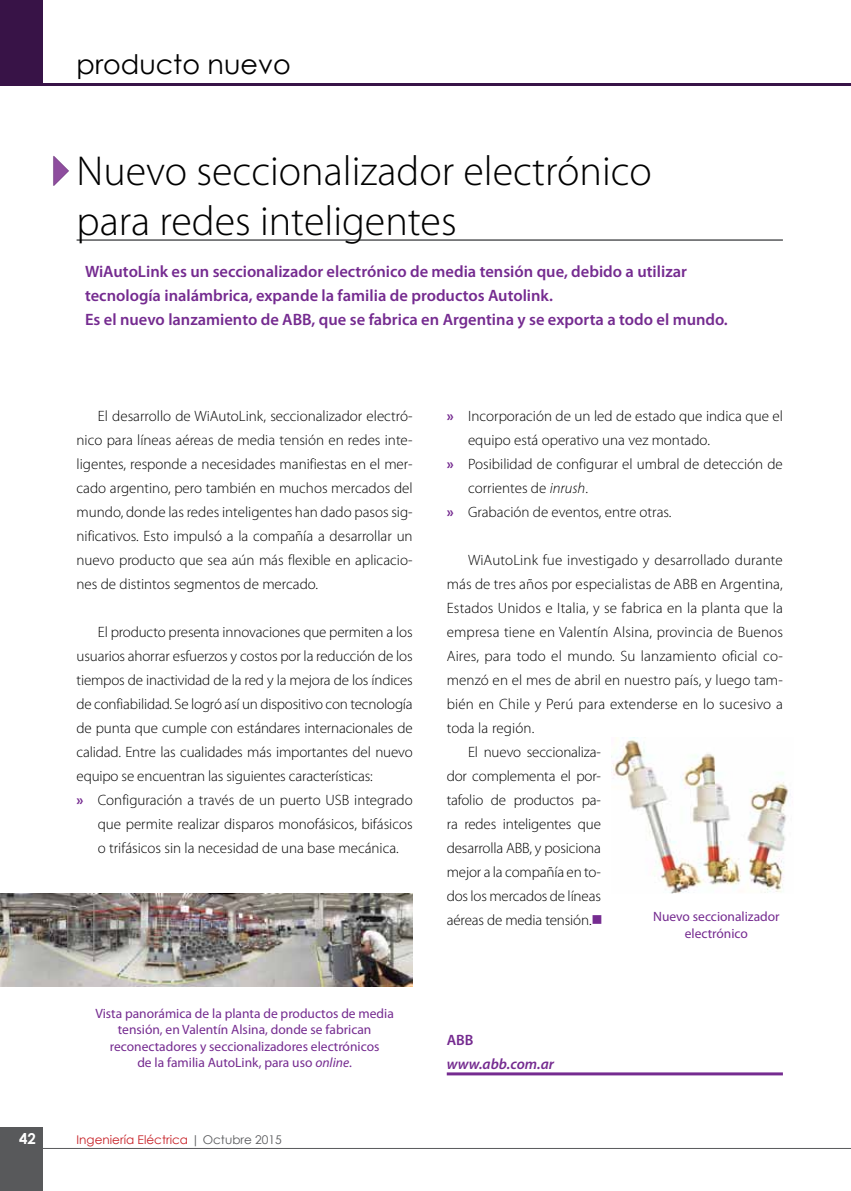
<style>
.page{position:relative;width:851px;height:1191px;background:#fff}
.page>*{position:absolute;margin:0;border:0;box-sizing:border-box;transform-origin:0 0}
.t1{font:300 42px/50.4px "Myriad Pro";color:#000}
.t2{font:27px "Century Gothic";color:#000}
.t3{font:600 16.5px/24px "Myriad Pro";color:#752b90}
.t4{font:300 15px/24px "Myriad Pro";color:#000;text-align:justify}
.t5{font:italic 600 15px "Myriad Pro";color:#752b90}
.t6{font:600 15px "Myriad Pro";color:#752b90}
.t7{font:700 15px "Century Gothic";color:#fff}
.t8{font:13.5px/16.2px "Myriad Pro";color:#752b90;text-align:center}
.t9{font:12px "Century Gothic";color:#c61d23}
.s1{font-weight:700;color:#752b90}
.s2{font-style:italic}
.s3{color:#58595b}
.s4{color:#752b90}
</style>
<div class="page">
<div style="left:0;top:1127px;width:43px;height:64px;background:#58595b"></div>
<hr style="left:0;top:1148px;width:850px;height:1px;background:#58595b">
<div style="left:0;top:0;width:43px;height:85px;background:#381347"></div>
<hr style="left:0;top:83px;width:850px;height:2px;background:#381347">
<hr style="left:77px;top:239px;width:705px;height:2px;background:#58595b">
<hr style="left:446px;top:1072px;width:336px;height:3px;background:#752b90">
<img style="left:0;top:893px;width:412px;height:93px">
<img style="left:611px;top:737px;width:180px;height:156px">
<h2 class="t2" style="left:77px;top:45px;width:216px">producto nuevo</h2>
<h1 class="t1" style="left:77px;top:146px;width:576px">Nuevo seccionalizador electrónico para redes inteligentes</h1>
<p class="t3" style="left:85px;top:259px;width:644px">WiAutoLink es un seccionalizador electrónico de media tensión que, debido a utilizar tecnología inalámbrica, expande la familia de productos Autolink.<br>Es el nuevo lanzamiento de ABB, que se fabrica en Argentina y se exporta a todo el mundo.</p>
<p class="t4" style="left:77px;top:404px;width:337px;text-indent:21px">El desarrollo de WiAutoLink, seccionalizador electró&shy;nico para líneas aéreas de media tensión en redes inte&shy;ligentes, responde a necesidades manifiestas en el mer&shy;cado argentino, pero también en muchos mercados del mundo, donde las redes inteligentes han dado pasos sig&shy;nificativos. Esto impulsó a la compañía a desarrollar un nuevo producto que sea aún más flexible en aplicacio&shy;nes de distintos segmentos de mercado.</p>
<p class="t4" style="left:98px;top:620px;width:316px">El producto presenta innovaciones que permiten a los</p>
<p class="t4" style="left:77px;top:644px;width:337px">usuarios ahorrar esfuerzos y costos por la reducción de los</p>
<p class="t4" style="left:77px;top:668px;width:337px">tiempos de inactividad de la red y la mejora de los índices</p>
<p class="t4" style="left:77px;top:692px;width:337px">de confiabilidad. Se logró así un dispositivo con tecnología</p>
<p class="t4" style="left:77px;top:716px;width:337px">de punta que cumple con estándares internacionales de</p>
<p class="t4" style="left:77px;top:740px;width:337px">calidad. Entre las cualidades más importantes del nuevo</p>
<p class="t4" style="left:77px;top:764px;width:298px">equipo se encuentran las siguientes características:</p>
<p class="t4" style="left:77px;top:788px;width:337px"><span class="s1">»</span> Configuración a través de un puerto USB integrado</p>
<p class="t4" style="left:98px;top:812px;width:316px">que permite realizar disparos monofásicos, bifásicos</p>
<p class="t4" style="left:98px;top:836px;width:302px">o trifásicos sin la necesidad de una base mecánica.</p>
<p class="t8" style="left:95px;top:1005px;width:300px">Vista panorámica de la planta de productos de media tensión, en Valentín Alsina, donde se fabrican reconectadores y seccionalizadores electrónicos<br>de la familia AutoLink, para uso <span class="s2">online</span>.</p>
<p class="t7" style="left:19px;top:1127px;width:18px">42</p>
<p class="t9" style="left:77px;top:1131px;width:207px">Ingeniería Eléctrica <span class="s3">| Octubre 2015</span></p>
<p class="t4" style="left:446px;top:404px;width:337px"><span class="s1">»</span> Incorporación de un led de estado que indica que el</p>
<p class="t4" style="left:468px;top:428px;width:243px">equipo está operativo una vez montado.</p>
<p class="t4" style="left:446px;top:452px;width:337px"><span class="s1">»</span> Posibilidad de configurar el umbral de detección de</p>
<p class="t4" style="left:468px;top:476px;width:121px">corrientes de <span class="s2">inrush</span>.</p>
<p class="t4" style="left:446px;top:500px;width:226px"><span class="s1">»</span> Grabación de eventos, entre otras.</p>
<p class="t4" style="left:468px;top:548px;width:316px">WiAutoLink fue investigado y desarrollado durante</p>
<p class="t4" style="left:446px;top:572px;width:337px">más de tres años por especialistas de ABB en Argentina,</p>
<p class="t4" style="left:446px;top:596px;width:337px">Estados Unidos e Italia, y se fabrica en la planta que la</p>
<p class="t4" style="left:446px;top:620px;width:337px">empresa tiene en Valentín Alsina, provincia de Buenos</p>
<p class="t4" style="left:446px;top:644px;width:337px">Aires, para todo el mundo. Su lanzamiento oficial co-</p>
<p class="t4" style="left:446px;top:668px;width:337px">menzó en el mes de abril en nuestro país, y luego tam-</p>
<p class="t4" style="left:446px;top:692px;width:337px">bién en Chile y Perú para extenderse en lo sucesivo a</p>
<p class="t4" style="left:446px;top:716px;width:89px">toda la región.</p>
<p class="t4" style="left:468px;top:740px;width:134px">El nuevo seccionaliza-</p>
<p class="t4" style="left:446px;top:764px;width:156px">dor complementa el por-</p>
<p class="t4" style="left:446px;top:788px;width:156px">tafolio de productos pa-</p>
<p class="t4" style="left:446px;top:812px;width:156px">ra redes inteligentes que</p>
<p class="t4" style="left:446px;top:836px;width:156px">desarrolla ABB, y posiciona</p>
<p class="t4" style="left:446px;top:860px;width:156px">mejor a la compañía en to-</p>
<p class="t4" style="left:446px;top:884px;width:156px">dos los mercados de líneas</p>
<p class="t4" style="left:446px;top:908px;width:157px">aéreas de media tensión.<span class="s4">■</span></p>
<p class="t8" style="left:653px;top:908px;width:128px">Nuevo seccionalizador electrónico</p>
<p class="t6" style="left:446px;top:1030px;width:28px">ABB</p>
<p class="t5" style="left:446px;top:1054px;width:109px">www.abb.com.ar</p>
</div>
